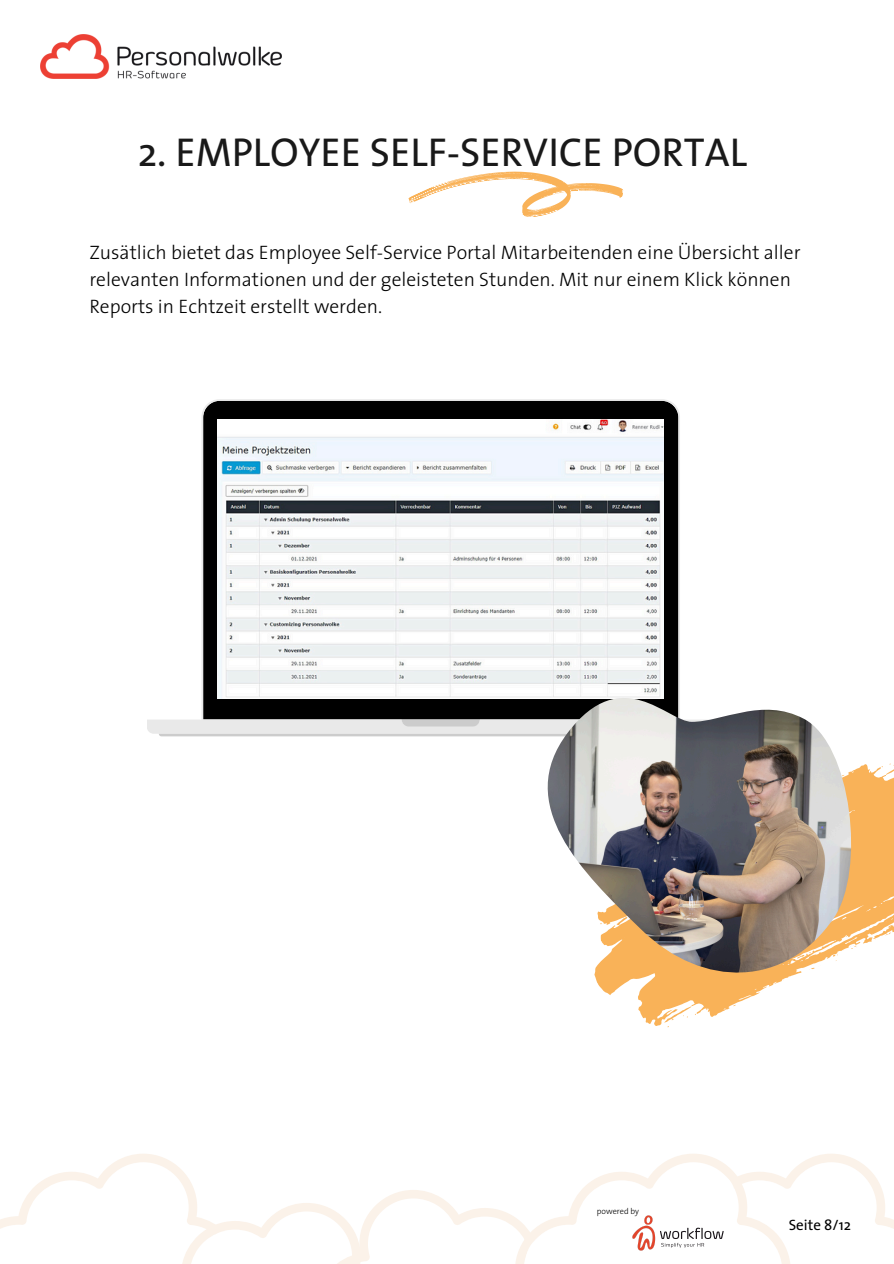
<style>
.page{position:relative;width:894px;height:1264px;background:#fff}
.page>*{position:absolute;margin:0;border:0;box-sizing:border-box;transform-origin:0 0}
.t1{font:40.5px "The Sans";color:#191919}
.t2{font:300 19.5px/27px "The Sans";color:#000}
.t3{font:15px "The Sans";color:#000}
.t4{font:300 8.4px "The Sans";color:#000}
</style>
<div class="page">
<svg style="left:147px;top:399px;width:533px;height:334px"></svg>
<svg style="left:401px;top:719px;width:78px;height:7px"></svg>
<svg style="left:159px;top:733px;width:388px;height:3px"></svg>
<img style="left:217px;top:419px;width:446px;height:279px">
<img style="left:40px;top:35px;width:241px;height:44px">
<svg style="left:408px;top:171px;width:216px;height:46px"></svg>
<svg style="left:0;top:1154px;width:893px;height:109px"></svg>
<img style="left:628px;top:1211px;width:99px;height:43px">
<svg style="left:594px;top:763px;width:299px;height:265px"></svg>
<img style="left:547px;top:698px;width:303px;height:274px">
<p class="t1" style="left:138px;top:118px;width:610px">2. EMPLOYEE SELF-SERVICE PORTAL</p>
<p class="t2" style="left:89px;top:238px;width:712px">Zusätlich bietet das Employee Self-Service Portal Mitarbeitenden eine Übersicht aller relevanten Informationen und der geleisteten Stunden. Mit nur einem Klick können<br>Reports in Echtzeit erstellt werden.</p>
<h3 class="t4" style="left:596px;top:1204px;width:44px">powered by</h3>
<p class="t3" style="left:788px;top:1212px;width:64px">Seite 8/12</p>
</div>
